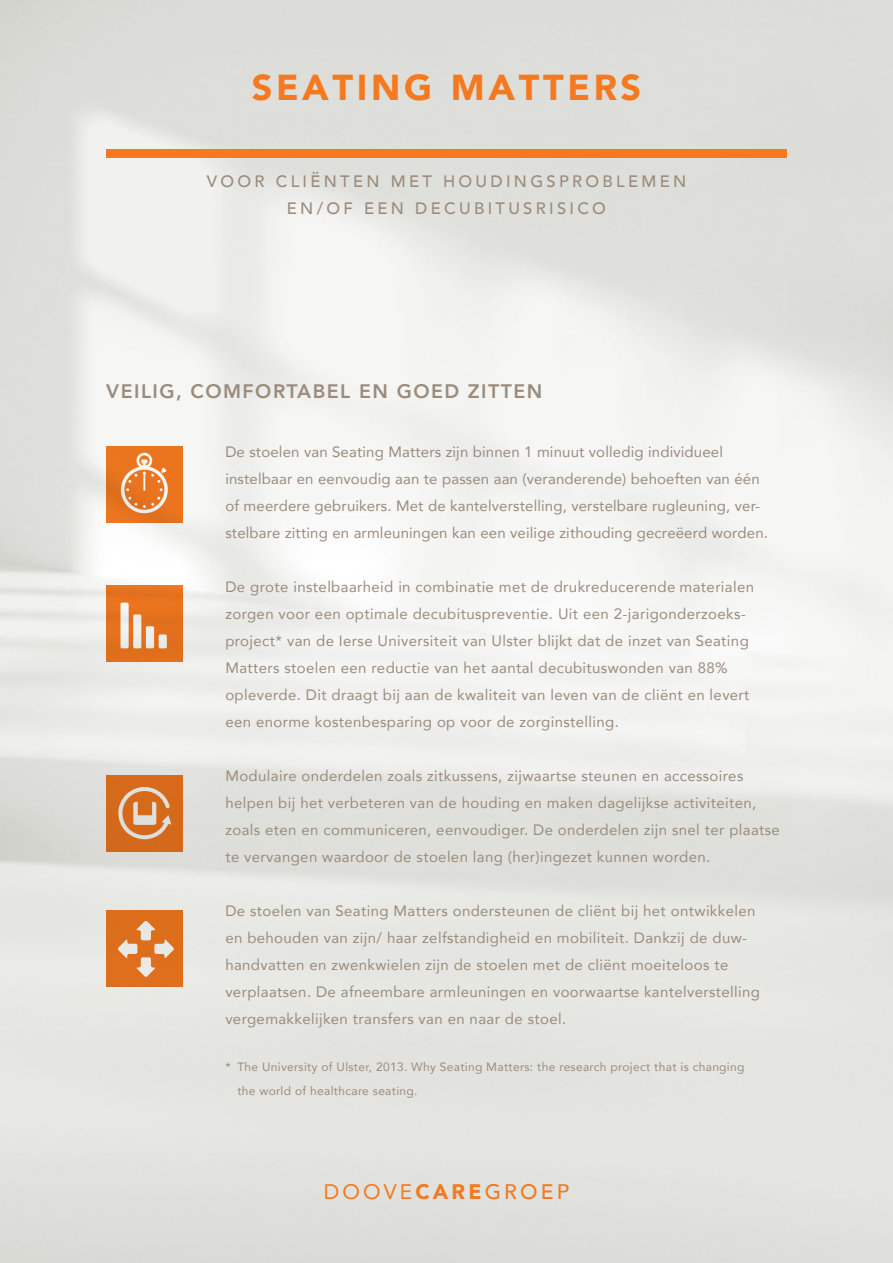
<style>
.page{position:relative;width:893px;height:1263px;background:#fff}
.page>*{position:absolute;margin:0;border:0;box-sizing:border-box;transform-origin:0 0}
.t1{font:900 36px "Avenir";letter-spacing:.1em;color:#f47920}
.t2{font:21px "Avenir";letter-spacing:.15em;color:#f47920}
.t3{font:800 19.5px "Avenir";letter-spacing:.075em;color:#9a8b7d}
.t4{font:500 16.5px/27px "Avenir";letter-spacing:.2em;color:#9a8b7d;text-align:center}
.t5{font:15px/27px "Avenir";letter-spacing:.025em;color:#9a8b7d}
.t6{font:12px/24px "Avenir";letter-spacing:.025em;color:#9a8b7d}
.s1{font-weight:900}
.s2{font-weight:500}
</style>
<div class="page">
<img style="left:0;top:0;width:893px;height:1263px">
<div style="left:106px;top:149px;width:681px;height:8px;background:#f47920"></div>
<div style="left:106px;top:446px;width:77px;height:77px;background:#eb741e"></div>
<svg style="left:121px;top:453px;width:47px;height:60px"></svg>
<div style="left:106px;top:585px;width:77px;height:77px;background:#e3701d"></div>
<div style="left:159px;top:634px;width:8px;height:14px;background:#ebebe9;border-radius:2px"></div>
<div style="left:146px;top:626px;width:8px;height:22px;background:#ededeb;border-radius:2px"></div>
<div style="left:133px;top:614px;width:8px;height:34px;background:#ededeb;border-radius:2px"></div>
<div style="left:120px;top:603px;width:9px;height:45px;background:#f0f0ee;border-radius:2px"></div>
<div style="left:106px;top:775px;width:77px;height:76px;background:#d56a1b"></div>
<svg style="left:118px;top:787px;width:53px;height:52px"></svg>
<div style="left:106px;top:910px;width:77px;height:76px;background:#dd6e1c"></div>
<svg style="left:118px;top:921px;width:56px;height:56px"></svg>
<h1 class="t1" style="left:252px;top:56px;width:391px">SEATING MATTERS</h1>
<p class="t4" style="left:207px;top:166px;width:481px">VOOR CLIËNTEN MET HOUDINGSPROBLEMEN<br>EN/OF EEN DECUBITUSRISICO</p>
<h3 class="t3" style="left:106px;top:376px;width:438px">VEILIG, COMFORTABEL EN GOED ZITTEN</h3>
<p class="t5" style="left:225px;top:437px;width:544px">De stoelen van Seating Matters zijn binnen 1 minuut volledig individueel instelbaar en eenvoudig aan te passen aan (veranderende) behoeften van één of meerdere gebruikers. Met de kantelverstelling, verstelbare rugleuning, ver&shy;stelbare zitting en armleuningen kan een veilige zithouding gecreëerd worden.</p>
<p class="t5" style="left:225px;top:572px;width:530px">De grote instelbaarheid in combinatie met de drukreducerende materialen zorgen voor een optimale decubituspreventie. Uit een 2-jarigonderzoeks&shy;project* van de Ierse Universiteit van Ulster blijkt dat de inzet van Seating Matters stoelen een reductie van het aantal decubituswonden van 88% opleverde. Dit draagt bij aan de kwaliteit van leven van de cliënt en levert een enorme kostenbesparing op voor de zorginstelling.</p>
<p class="t5" style="left:225px;top:761px;width:556px">Modulaire onderdelen zoals zitkussens, zijwaartse steunen en accessoires helpen bij het verbeteren van de houding en maken dagelijkse activiteiten, zoals eten en communiceren, eenvoudiger. De onderdelen zijn snel ter plaatse te vervangen waardoor de stoelen lang (her)ingezet kunnen worden.</p>
<p class="t5" style="left:225px;top:896px;width:536px">De stoelen van Seating Matters ondersteunen de cliënt bij het ontwikkelen en behouden van zijn/ haar zelfstandigheid en mobiliteit. Dankzij de duw&shy;handvatten en zwenkwielen zijn de stoelen met de cliënt moeiteloos te verplaatsen. De afneembare armleuningen en voorwaartse kantelverstelling vergemakkelijken transfers van en naar de stoel.</p>
<p class="t6" style="left:237px;top:1054px;width:509px;text-indent:-12px">* The University of Ulster, 2013. Why Seating Matters: the research project that is changing the world of healthcare seating.</p>
<h2 class="t2" style="left:324px;top:1175px;width:247px">Doove<span class="s1">CARE</span><span class="s2">GROEP</span></h2>
</div>
